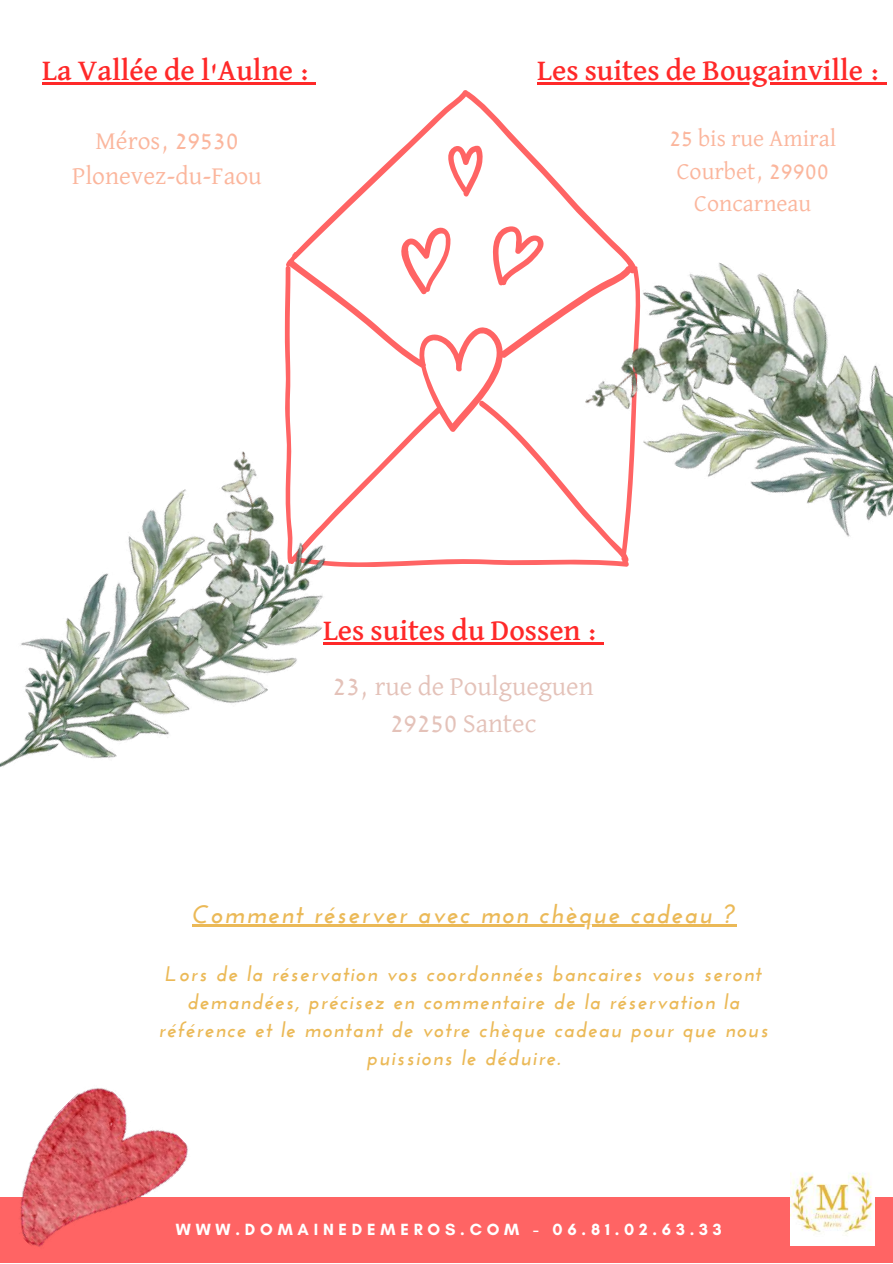
<style>
.page{position:relative;width:893px;height:1264px;background:#fff}
.page>*{position:absolute;margin:0;border:0;box-sizing:border-box;transform-origin:0 0}
.t1{font:500 30px "David Libre";color:#ff2929}
.t2{font:27px/37px "David Libre";color:#e4c2b9;text-align:center}
.t3{font:italic 700 25.5px "Josefin Sans";letter-spacing:.06em;color:#ebb957}
.t4{font:25.5px/34.8px "David Libre";color:#fbb69d;text-align:center}
.t5{font:24px/32.5px "David Libre";color:#fbb69d;text-align:center}
.t6{font:italic 700 21px/28px "Josefin Sans";letter-spacing:.06em;color:#ebb957;text-align:center}
.t7{font:700 16.5px "Glacial Indifference";letter-spacing:.29em;color:#fff}
</style>
<div class="page">
<div style="left:0;top:1197px;width:892px;height:65px;background:#ff6464"></div>
<svg style="left:285px;top:90px;width:315px;height:477px"></svg>
<svg style="left:491px;top:225px;width:53px;height:61px"></svg>
<svg style="left:400px;top:225px;width:51px;height:70px"></svg>
<svg style="left:447px;top:144px;width:36px;height:54px"></svg>
<img style="left:20px;top:1088px;width:168px;height:159px">
<img style="left:790px;top:1172px;width:84px;height:73px">
<img style="left:576px;top:228px;width:316px;height:339px">
<hr style="left:192px;top:924px;width:544px;height:3px;background:#ebb957">
<hr style="left:42px;top:82px;width:268px;height:2px;background:#ff2929">
<svg style="left:310px;top:82px;width:6px;height:2px"></svg>
<hr style="left:537px;top:82px;width:342px;height:2px;background:#ff2929">
<svg style="left:879px;top:82px;width:7px;height:2px"></svg>
<hr style="left:323px;top:642px;width:274px;height:3px;background:#ff2929">
<svg style="left:597px;top:642px;width:6px;height:3px"></svg>
<img style="left:0;top:436px;width:374px;height:331px">
<h1 class="t1" style="left:42px;top:58px;width:269px">La Vallée de l'Aulne :</h1>
<h1 class="t1" style="left:537px;top:58px;width:344px">Les suites de Bougainville :</h1>
<p class="t4" style="left:72px;top:125px;width:191px">Méros, 29530<br>Plonevez-du-Faou</p>
<p class="t5" style="left:669px;top:123px;width:168px">25 bis rue Amiral<br>Courbet, 29900<br>Concarneau</p>
<h1 class="t1" style="left:323px;top:618px;width:276px">Les suites du Dossen :</h1>
<p class="t2" style="left:332px;top:669px;width:262px">23, rue de Poulgueguen<br>29250 Santec</p>
<p class="t3" style="left:192px;top:903px;width:544px">Comment réserver avec mon chèque cadeau ?</p>
<p class="t6" style="left:158px;top:961px;width:611px">Lors de la réservation vos coordonnées bancaires vous seront demandées, précisez en commentaire de la réservation la référence et le montant de votre chèque cadeau pour que nous puissions le déduire.</p>
<p class="t7" style="left:176px;top:1219px;width:547px">WWW.DOMAINEDEMEROS.COM - 06.81.02.63.33</p>
</div>
